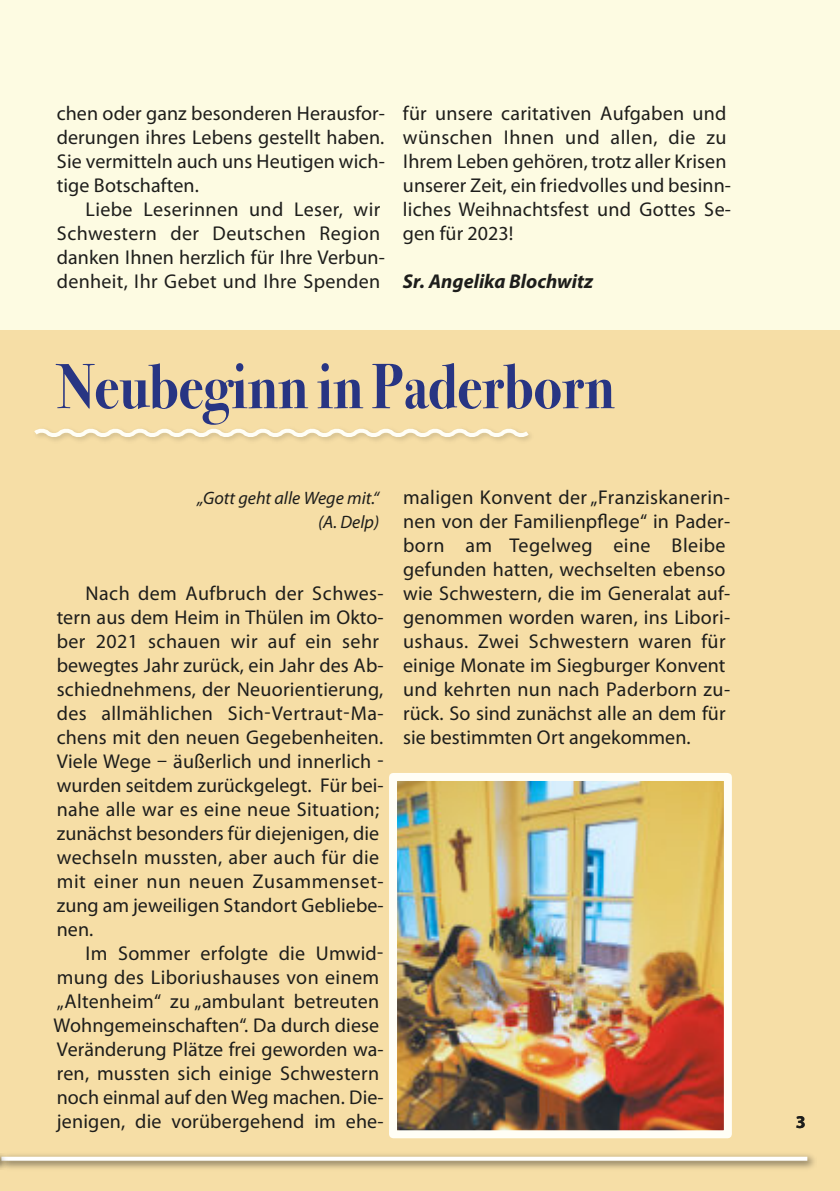
<style>
.page{position:relative;width:840px;height:1191px;background:#fff}
.page>*{position:absolute;margin:0;border:0;box-sizing:border-box;transform-origin:0 0}
.t1{font:700 64px "Bodoni Svty Two ITCTT";color:#283583;scale:.87 1}
.t2{font:20px/24px "Myriad Pro";letter-spacing:.01em;color:#1d1d1b}
.t3{font:italic 700 20px "Myriad Pro";color:#1d1d1b}
.t4{font:italic 18px/24px "Myriad Pro";color:#1d1d1b;text-align:right}
.t5{font:700 18px "Myriad Pro";color:#1d1d1b}
</style>
<div class="page">
<div style="left:0;top:0;width:839px;height:1191px;background:#f6dea6"></div>
<img style="left:1px;top:1154px;width:814px;height:15px">
<svg style="left:1px;top:1156px;width:805px;height:4px;background:#f8f4eb"></svg>
<div style="left:0;top:0;width:839px;height:330px;background:#fdfbe2"></div>
<hr style="left:0;top:0;width:1px;height:1191px;background:#fdfbe2">
<svg style="left:34px;top:428px;width:497px;height:13px"></svg>
<img style="left:398px;top:782px;width:324px;height:347px">
<div style="left:389px;top:773px;width:342px;height:365px;border:8px solid #fffef6"></div>
<p class="t2" style="left:57px;top:103px;width:329px;text-align:justify">chen oder ganz besonderen Herausfor&shy;derungen ihres Lebens gestellt haben.<br>Sie vermitteln auch uns Heutigen wich&shy;tige Botschaften.</p>
<p class="t2" style="left:57px;top:199px;width:329px;text-indent:29px">Liebe Leserinnen und Leser, wir Schwestern der Deutschen Region danken Ihnen herzlich für Ihre Verbun&shy;denheit, Ihr Gebet und Ihre Spenden</p>
<p class="t2" style="left:403px;top:103px;width:329px">für unsere caritativen Aufgaben und wünschen Ihnen und allen, die zu Ihrem Leben gehören, trotz aller Krisen unserer Zeit, ein friedvolles und besinn&shy;liches Weihnachtsfest und Gottes Se&shy;gen für 2023!</p>
<p class="t3" style="left:403px;top:273px;width:191px">Sr. Angelika Blochwitz</p>
<h1 class="t1" style="left:58px;top:349px;width:641px">Neubeginn in Paderborn</h1>
<p class="t4" style="left:197px;top:488px;width:183px">„Gott geht alle Wege mit.“ (A. Delp)</p>
<p class="t2" style="left:57px;top:583px;width:328px;text-indent:29px">Nach dem Aufbruch der Schwes&shy;tern aus dem Heim in Thülen im Okto&shy;ber 2021 schauen wir auf ein sehr bewegtes Jahr zurück, ein Jahr des Ab&shy;schiednehmens, der Neuorientierung, des allmählichen Sich-Vertraut-Ma&shy;chens mit den neuen Gegebenheiten.<br>Viele Wege – äußerlich und innerlich - wurden seitdem zurückgelegt. Für bei&shy;nahe alle war es eine neue Situation; zunächst besonders für diejenigen, die wechseln mussten, aber auch für die mit einer nun neuen Zusammenset&shy;zung am jeweiligen Standort Gebliebe&shy;nen.</p>
<p class="t2" style="left:54px;top:943px;width:331px;text-indent:32px">Im Sommer erfolgte die Umwid&shy;mung des Liboriushauses von einem „Altenheim“ zu „ambulant betreuten Wohngemeinschaften“. Da durch diese Veränderung Plätze frei geworden wa&shy;ren, mussten sich einige Schwestern noch einmal auf den Weg machen. Die&shy;jenigen, die vorübergehend im ehe-</p>
<p class="t2" style="left:403px;top:487px;width:328px">maligen Konvent der „Franziskanerin&shy;nen von der Familienpflege“ in Pader&shy;born am Tegelweg eine Bleibe gefunden hatten, wechselten ebenso wie Schwestern, die im Generalat auf&shy;genommen worden waren, ins Libori&shy;ushaus. Zwei Schwestern waren für einige Monate im Siegburger Konvent und kehrten nun nach Paderborn zu&shy;rück. So sind zunächst alle an dem für sie bestimmten Ort angekommen.</p>
<p class="t5" style="left:795px;top:1115px;width:11px">3</p>
</div>
